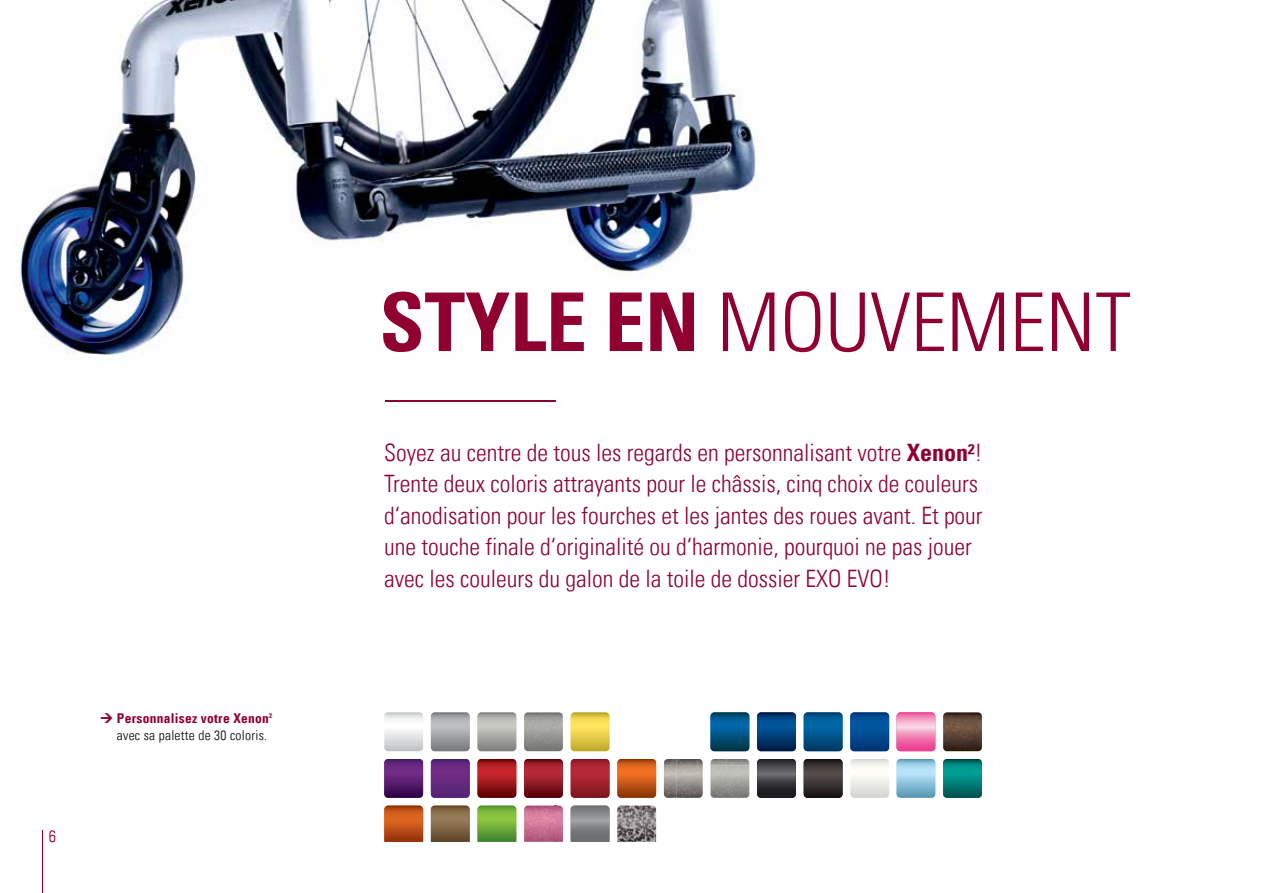
<style>
.page{position:relative;width:1263px;height:893px;background:#fff}
.page>*{position:absolute;margin:0;border:0;box-sizing:border-box;transform-origin:0 0}
.t1{font:81px "Univers Com 47 Light Cond";color:#8f0031}
.t2{font:24px/31.5px "Univers Com 47 Light Cond";color:#8f0031}
.t3{font:16.5px "Univers Com 47 Light Cond";color:#8f0031}
.t4{font:13.5px "Univers Com 47 Light Cond";letter-spacing:.02em;color:#000}
.t5{font:13.5px "Univers Com 67 Bold Cond";letter-spacing:.02em;color:#8f0031}
.s1{font-family:"Univers Com 67 Bold Cond"}
</style>
<div class="page">
<img style="left:15px;top:0;width:743px;height:355px">
<hr style="left:386px;top:400px;width:170px;height:2px;background:#8f0031">
<svg style="left:384px;top:759px;width:39px;height:39px"></svg>
<svg style="left:431px;top:712px;width:39px;height:39px"></svg>
<svg style="left:804px;top:712px;width:38px;height:39px"></svg>
<svg style="left:850px;top:712px;width:39px;height:39px"></svg>
<svg style="left:757px;top:712px;width:39px;height:39px"></svg>
<svg style="left:571px;top:712px;width:38px;height:39px"></svg>
<svg style="left:571px;top:712px;width:37px;height:39px"></svg>
<svg style="left:477px;top:712px;width:39px;height:39px"></svg>
<img style="left:524px;top:712px;width:39px;height:39px">
<svg style="left:384px;top:712px;width:39px;height:39px"></svg>
<svg style="left:943px;top:759px;width:39px;height:39px"></svg>
<svg style="left:943px;top:759px;width:38px;height:39px"></svg>
<svg style="left:896px;top:759px;width:39px;height:39px"></svg>
<svg style="left:896px;top:759px;width:36px;height:39px"></svg>
<svg style="left:896px;top:712px;width:39px;height:39px"></svg>
<img style="left:943px;top:712px;width:39px;height:39px">
<svg style="left:477px;top:806px;width:40px;height:36px"></svg>
<svg style="left:431px;top:806px;width:39px;height:36px"></svg>
<img style="left:524px;top:806px;width:39px;height:36px">
<svg style="left:384px;top:806px;width:39px;height:36px"></svg>
<svg style="left:571px;top:806px;width:38px;height:36px"></svg>
<img style="left:617px;top:806px;width:39px;height:36px">
<div style="left:431px;top:759px;width:39px;height:39px;background:#753a8a;border-radius:4px"></div>
<svg style="left:431px;top:759px;width:38px;height:39px"></svg>
<svg style="left:477px;top:759px;width:39px;height:39px"></svg>
<svg style="left:524px;top:759px;width:39px;height:39px"></svg>
<svg style="left:571px;top:759px;width:38px;height:39px"></svg>
<svg style="left:850px;top:759px;width:39px;height:39px"></svg>
<svg style="left:850px;top:759px;width:38px;height:39px"></svg>
<svg style="left:757px;top:759px;width:39px;height:39px"></svg>
<svg style="left:804px;top:759px;width:38px;height:39px"></svg>
<svg style="left:804px;top:759px;width:36px;height:39px"></svg>
<svg style="left:617px;top:712px;width:132px;height:86px"></svg>
<hr style="left:42px;top:830px;width:1px;height:63px;background:#8f0031">
<p class="t3" style="left:49px;top:826px;width:9px">6</p>
<p class="t5" style="left:117px;top:710px;width:157px">Personnalisez votre Xenon<sup>2</sup></p>
<p class="t4" style="left:117px;top:727px;width:152px">avec sa palette de 30 coloris.</p>
<h1 class="t1" style="left:380px;top:274px;width:753px"><span class="s1">STYLE EN</span> MOUVEMENT</h1>
<p class="t2" style="left:384px;top:437px;width:600px">Soyez au centre de tous les regards en personnalisant votre <span class="s1">Xenon²</span>!<br>Trente deux coloris attrayants pour le châssis, cinq choix de couleurs d‘anodisation pour les fourches et les jantes des roues avant. Et pour une touche finale d‘originalité ou d‘harmonie, pourquoi ne pas jouer avec les couleurs du galon de la toile de dossier EXO EVO!</p>
</div>
